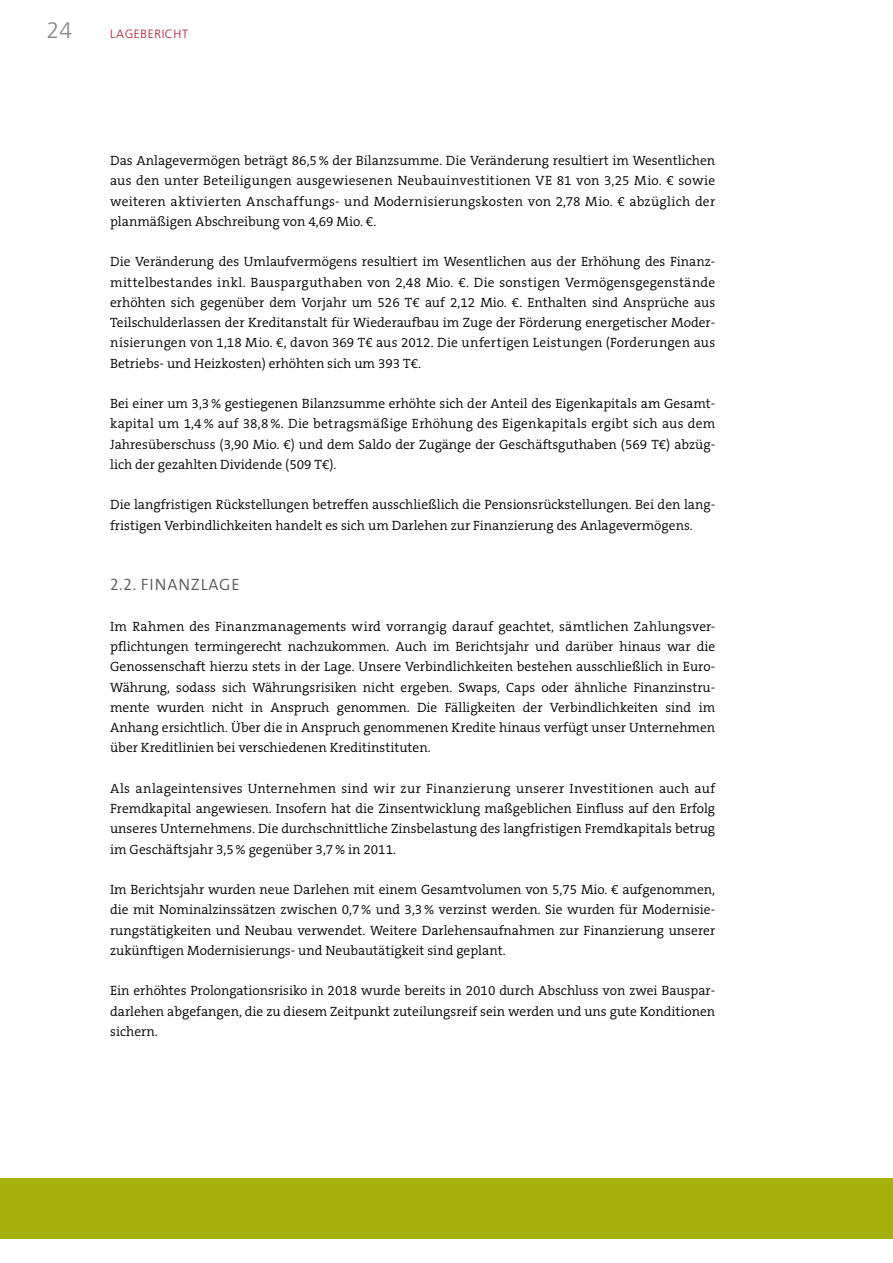
<style>
.page{position:relative;width:893px;height:1263px;background:#fff}
.page>*{position:absolute;margin:0;border:0;box-sizing:border-box;transform-origin:0 0}
.t1{font:300 22.5px "Frutiger";color:#87888a}
.t2{font:16.5px "The Sans Semi Light Caps";color:#58585a}
.t3{font:300 13.5px/20.2px "The Serif B4";color:#000;text-align:justify}
.t4{font:300 12px "Frutiger";letter-spacing:.05em;color:#ad1835}
</style>
<div class="page">
<div style="left:0;top:1178px;width:893px;height:60px;background:#a4b10f"></div>
<h1 class="t1" style="left:47px;top:18px;width:27px">24</h1>
<p class="t4" style="left:110px;top:27px;width:80px">LAGEBERICHT</p>
<p class="t3" style="left:110px;top:151px;width:607px">Das Anlagevermögen beträgt 86,5% der Bilanzsumme. Die Veränderung resultiert im Wesentlichen aus den unter Beteiligungen ausgewiesenen Neubauinvestitionen VE 81 von 3,25 Mio. € sowie weiteren aktivierten Anschaffungs- und Modernisierungskosten von 2,78 Mio. € abzüglich der planmäßigen Abschreibung von 4,69 Mio. €.</p>
<p class="t3" style="left:110px;top:252px;width:607px">Die Veränderung des Umlaufvermögens resultiert im Wesentlichen aus der Erhöhung des Finanz&shy;mittelbestandes inkl. Bausparguthaben von 2,48 Mio. €. Die sonstigen Vermögensgegenstände erhöhten sich gegenüber dem Vorjahr um 526 T€ auf 2,12 Mio. €. Enthalten sind Ansprüche aus Teilschulderlassen der Kreditanstalt für Wiederaufbau im Zuge der Förderung energetischer Moder&shy;nisierungen von 1,18 Mio. €, davon 369 T€ aus 2012. Die unfertigen Leistungen (Forderungen aus Betriebs- und Heizkosten) erhöhten sich um 393 T€.</p>
<p class="t3" style="left:110px;top:394px;width:607px">Bei einer um 3,3% gestiegenen Bilanzsumme erhöhte sich der Anteil des Eigenkapitals am Gesamt&shy;kapital um 1,4% auf 38,8%. Die betragsmäßige Erhöhung des Eigenkapitals ergibt sich aus dem Jahresüberschuss (3,90 Mio. €) und dem Saldo der Zugänge der Geschäftsguthaben (569 T€) abzüg&shy;lich der gezahlten Dividende (509 T€).</p>
<p class="t3" style="left:110px;top:495px;width:607px">Die langfristigen Rückstellungen betreffen ausschließlich die Pensionsrückstellungen. Bei den lang&shy;fristigen Verbindlichkeiten handelt es sich um Darlehen zur Finanzierung des Anlagevermögens.</p>
<p class="t2" style="left:110px;top:571px;width:51px">2.2. FINANZLAGE</p>
<p class="t3" style="left:110px;top:617px;width:607px">Im Rahmen des Finanzmanagements wird vorrangig darauf geachtet, sämtlichen Zahlungsver&shy;pflichtungen termingerecht nachzukommen. Auch im Berichtsjahr und darüber hinaus war die Genossenschaft hierzu stets in der Lage. Unsere Verbindlichkeiten bestehen ausschließlich in Euro-Währung, sodass sich Währungsrisiken nicht ergeben. Swaps, Caps oder ähnliche Finanzinstru&shy;mente wurden nicht in Anspruch genommen. Die Fälligkeiten der Verbindlichkeiten sind im Anhang ersichtlich. Über die in Anspruch genommenen Kredite hinaus verfügt unser Unternehmen über Kreditlinien bei verschiedenen Kreditinstituten.</p>
<p class="t3" style="left:110px;top:779px;width:607px">Als anlageintensives Unternehmen sind wir zur Finanzierung unserer Investitionen auch auf Fremdkapital angewiesen. Insofern hat die Zinsentwicklung maßgeblichen Einfluss auf den Erfolg unseres Unternehmens. Die durchschnittliche Zinsbelastung des langfristigen Fremdkapitals betrug im Geschäftsjahr 3,5% gegenüber 3,7% in 2011.</p>
<p class="t3" style="left:110px;top:880px;width:607px">Im Berichtsjahr wurden neue Darlehen mit einem Gesamtvolumen von 5,75 Mio. € aufgenommen, die mit Nominalzinssätzen zwischen 0,7% und 3,3% verzinst werden. Sie wurden für Modernisie&shy;rungstätigkeiten und Neubau verwendet. Weitere Darlehensaufnahmen zur Finanzierung unserer zukünftigen Modernisierungs- und Neubautätigkeit sind geplant.</p>
<p class="t3" style="left:110px;top:981px;width:607px">Ein erhöhtes Prolongationsrisiko in 2018 wurde bereits in 2010 durch Abschluss von zwei Bauspar&shy;darlehen abgefangen, die zu diesem Zeitpunkt zuteilungsreif sein werden und uns gute Konditionen sichern.</p>
</div>
